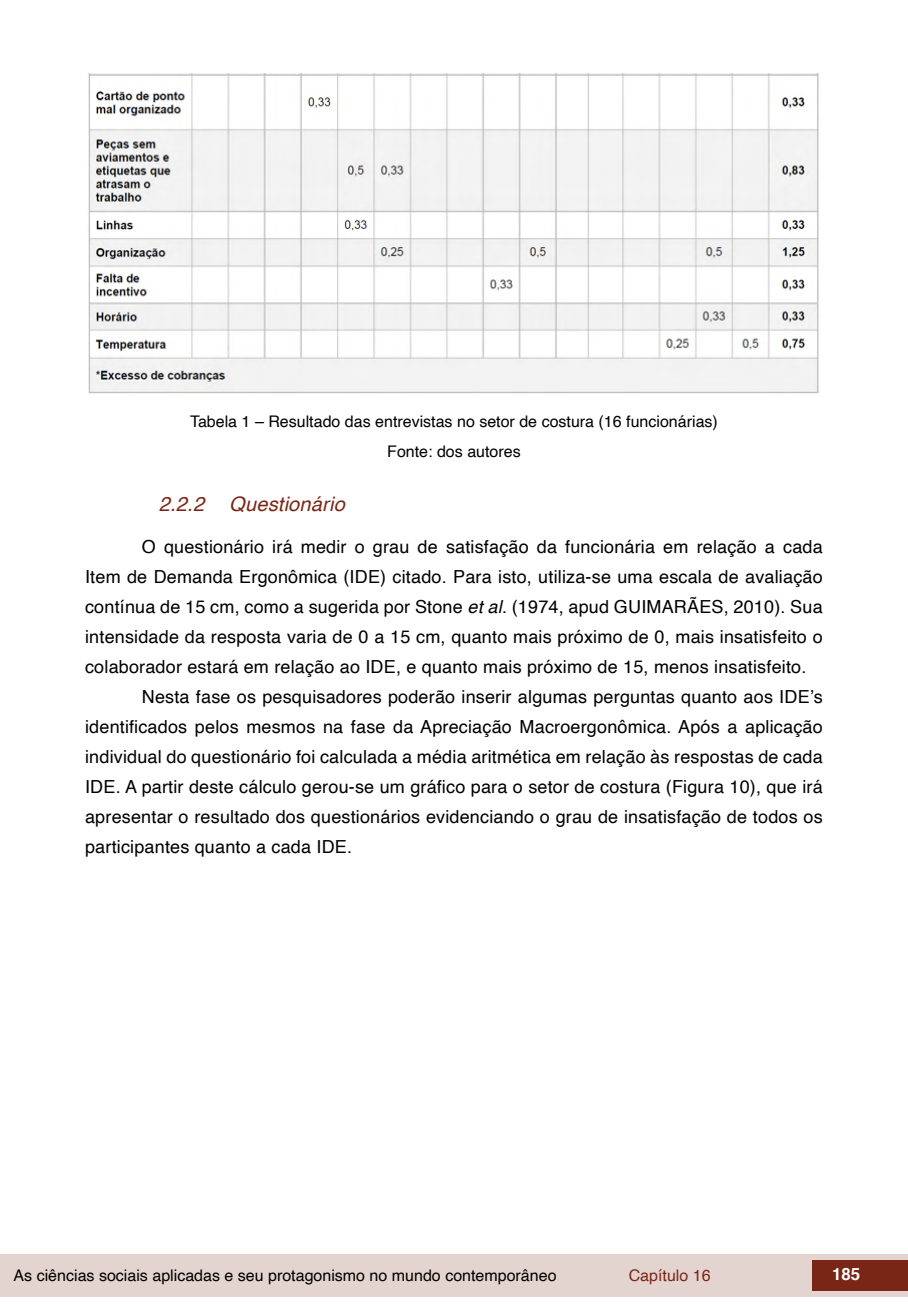
<style>
.page{position:relative;width:908px;height:1304px;background:#fff}
.page>*{position:absolute;margin:0;border:0;box-sizing:border-box;transform-origin:0 0}
.t1{font:italic 20px "Helvetica";letter-spacing:.01em;color:#7a2616}
.t2{font:18px "Helvetica";letter-spacing:.01em;color:#000}
.t3{font:700 16.8px "Helvetica";color:#fff}
.t4{font:16px/30.6px "Helvetica";color:#000;text-align:center}
.t5{font:16px "Helvetica";color:#7a2616}
.s1{font-style:italic}
</style>
<div class="page">
<div style="left:0;top:1254px;width:906px;height:43px;background:#e4d4d0"></div>
<div style="left:812px;top:1261px;width:95px;height:30px;background:#7a2616"></div>
<img style="left:88px;top:74px;width:731px;height:320px">
<p class="t4" style="left:190px;top:406px;width:529px">Tabela 1 – Resultado das entrevistas no setor de costura (16 funcionárias)<br>Fonte: dos autores</p>
<p class="t1" style="left:159px;top:488px;width:47px">2.2.2</p>
<p class="t1" style="left:229px;top:488px;width:117px">Questionário</p>
<p class="t2" style="left:142px;top:532px;width:682px">O questionário irá medir o grau de satisfação da funcionária em relação a cada</p>
<p class="t2" style="left:85px;top:562px;width:738px">Item de Demanda Ergonômica (IDE) citado. Para isto, utiliza-se uma escala de avaliação</p>
<p class="t2" style="left:85px;top:592px;width:738px">contínua de 15 cm, como a sugerida por Stone <span class="s1">et al</span>. (1974, apud GUIMARÃES, 2010). Sua</p>
<p class="t2" style="left:85px;top:622px;width:738px">intensidade da resposta varia de 0 a 15 cm, quanto mais próximo de 0, mais insatisfeito o</p>
<p class="t2" style="left:85px;top:652px;width:722px">colaborador estará em relação ao IDE, e quanto mais próximo de 15, menos insatisfeito.</p>
<p class="t2" style="left:142px;top:682px;width:682px">Nesta fase os pesquisadores poderão inserir algumas perguntas quanto aos IDE’s</p>
<p class="t2" style="left:85px;top:712px;width:738px">identificados pelos mesmos na fase da Apreciação Macroergonômica. Após a aplicação</p>
<p class="t2" style="left:85px;top:742px;width:738px">individual do questionário foi calculada a média aritmética em relação às respostas de cada</p>
<p class="t2" style="left:85px;top:772px;width:738px">IDE. A partir deste cálculo gerou-se um gráfico para o setor de costura (Figura 10), que irá</p>
<p class="t2" style="left:85px;top:802px;width:738px">apresentar o resultado dos questionários evidenciando o grau de insatisfação de todos os</p>
<p class="t2" style="left:85px;top:832px;width:268px">participantes quanto a cada IDE.</p>
<p class="t4" style="left:14px;top:1260px;width:544px">As ciências sociais aplicadas e seu protagonismo no mundo contemporâneo</p>
<p class="t5" style="left:628px;top:1263px;width:83px">Capítulo 16</p>
<p class="t3" style="left:831px;top:1261px;width:30px">185</p>
</div>
